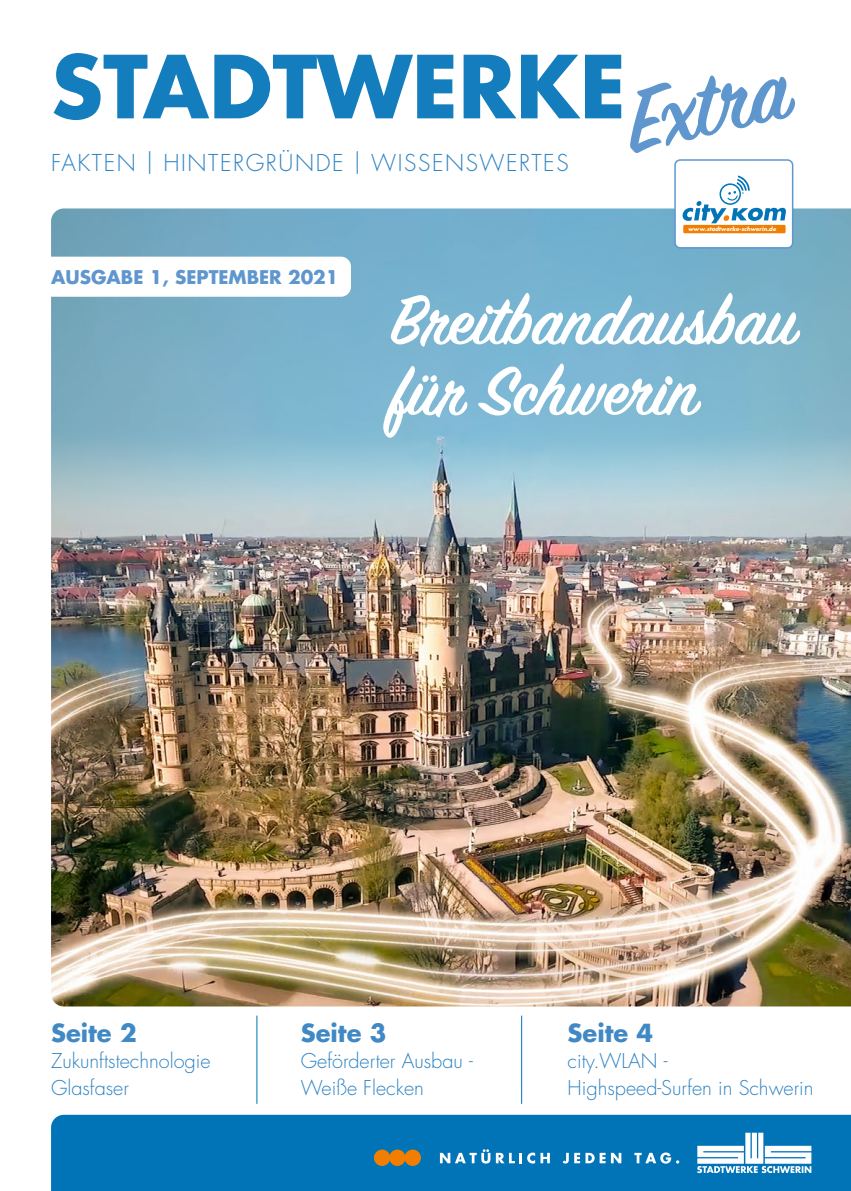
<style>
.page{position:relative;width:851px;height:1191px;background:#fff}
.page>*{position:absolute;margin:0;border:0;box-sizing:border-box;transform-origin:0 0}
.t1{font:600 98.4px "Sign Painter House Script";color:#5f96ce}
.t2{font:700 84.3px "Futura LT";color:#147dbd}
.t3{font:600 76.35px/70.7px "Sign Painter House Script";color:#fff}
.t4{font:700 24.3px "Futura LT";color:#4089c5}
.t5{font:300 22.65px "Futura LT";letter-spacing:.07em;color:#2e83c1}
.t6{font:300 19.8px/26.4px "Futura LT";color:#2e83c1}
.t7{font:700 18.45px "Futura LT";color:#5f96ce}
.t8{font:italic 700 5.4px "Futura LT";color:#fff}
</style>
<div class="page">
<img style="left:51px;top:208px;width:799px;height:798px">
<svg style="left:51px;top:257px;width:300px;height:40px"></svg>
<div style="left:51px;top:1114px;width:799px;height:77px;background:#0074b7"></div>
<svg style="left:697px;top:1132px;width:114px;height:41px"></svg>
<div style="left:374px;top:1149px;width:16px;height:17px;background:#f17e00;border-radius:50%"></div>
<div style="left:389px;top:1149px;width:16px;height:17px;background:#f17e00;border-radius:50%"></div>
<div style="left:404px;top:1149px;width:17px;height:17px;background:#f17e00;border-radius:50%"></div>
<svg style="left:440px;top:1149px;width:50px;height:14px"></svg>
<svg style="left:496px;top:1152px;width:53px;height:11px"></svg>
<svg style="left:562px;top:1152px;width:6px;height:11px"></svg>
<svg style="left:574px;top:1152px;width:47px;height:11px"></svg>
<svg style="left:634px;top:1152px;width:45px;height:11px"></svg>
<hr style="left:256px;top:1015px;width:1px;height:88px;background:#0074b7">
<hr style="left:521px;top:1015px;width:1px;height:88px;background:#0074b7">
<div style="left:675px;top:160px;width:117px;height:88px;background:#fff;border-radius:5px"></div>
<div style="left:674px;top:159px;width:119px;height:90px;border:2px solid #5f96ce;border-radius:5px"></div>
<div style="left:683px;top:225px;width:102px;height:8px;background:#f17e00"></div>
<svg style="left:682px;top:175px;width:103px;height:48px"></svg>
<h2 class="t2" style="left:51px;top:31px;width:576px">STADTWERKE</h2>
<h1 class="t1" style="left:614px;top:65px;width:166px;rotate:-13deg">Extr a</h1>
<p class="t5" style="left:51px;top:149px;width:519px">FAKTEN | HINTERGRÜNDE | WISSENSWERTES</p>
<p class="t7" style="left:51px;top:264px;width:289px">AUSGABE 1, SEPTEMBER 2021</p>
<p class="t8" style="left:688px;top:225px;width:89px">www.stadtwerke-schwerin.de</p>
<h3 class="t3" style="left:391px;top:292px;width:408px">Breitbandausbau für Schwerin</h3>
<p class="t4" style="left:51px;top:1016px;width:87px">Seite 2</p>
<p class="t6" style="left:51px;top:1048px;width:161px">Zukunftstechnologie<br>Glasfaser</p>
<p class="t4" style="left:301px;top:1016px;width:87px">Seite 3</p>
<p class="t6" style="left:301px;top:1048px;width:173px">Geförderter Ausbau -<br>Weiße Flecken</p>
<p class="t4" style="left:567px;top:1016px;width:87px">Seite 4</p>
<p class="t6" style="left:567px;top:1048px;width:247px">city.WLAN -<br>Highspeed-Surfen in Schwerin</p>
</div>
